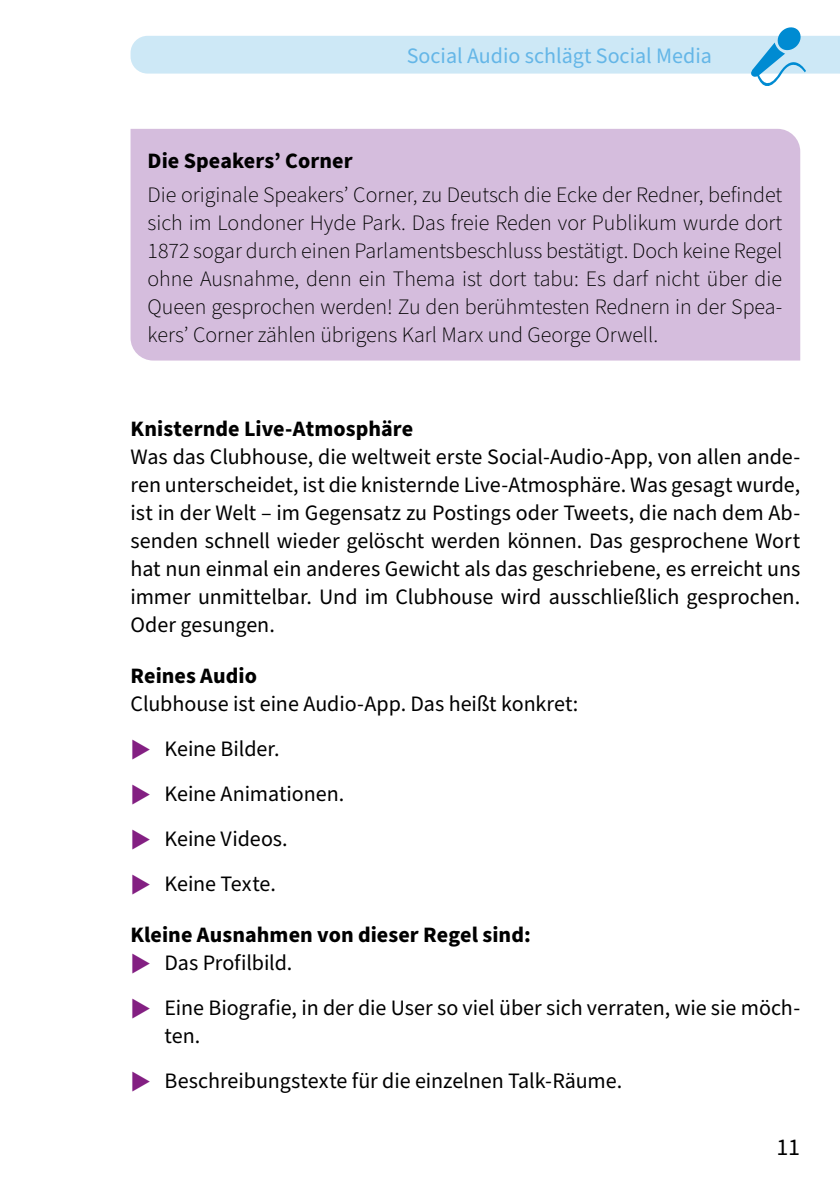
<style>
.page{position:relative;width:840px;height:1191px;background:#fff}
.page>*{position:absolute;margin:0;border:0;box-sizing:border-box;transform-origin:0 0}
.t1{font:24px "Source Sans Pro";color:#000}
.Grundtext{font:22px/28px "Source Sans Pro";letter-spacing:-.005em;color:#000;text-align:justify}
.Kastentext{font:300 22px/28px "Source Sans Pro";color:#000;text-align:justify}
.Überschrift_4{font:700 22px "Source Sans Pro";letter-spacing:.005em;color:#000}
.t2{font:22px "Source Sans Pro";color:#64b6e7}
.Überschrift_Kastente{font:700 22px "Source Sans Pro";letter-spacing:.005em;color:#000}
</style>
<div class="page">
<svg style="left:130px;top:27px;width:709px;height:59px"></svg>
<div style="left:130px;top:129px;width:669px;height:231px;background:#d5bddd"></div>
<p class="t2" style="left:406px;top:41px;width:306px">Social Audio schlägt Social Media</p>
<p class="Überschrift_Kastente" style="left:147px;top:146px;width:206px">Die Speakers’ Corner</p>
<p class="Kastentext" style="left:147px;top:181px;width:636px">Die originale Speakers’ Corner, zu Deutsch die Ecke der Redner, befindet sich im Londoner Hyde Park. Das freie Reden vor Publikum wurde dort 1872 sogar durch einen Parlamentsbeschluss bestätigt. Doch keine Regel ohne Ausnahme, denn ein Thema ist dort tabu: Es darf nicht über die Queen gesprochen werden! Zu den berühmtesten Rednern in der Spea&shy;kers’ Corner zählen übrigens Karl Marx und George Orwell.</p>
<p class="Überschrift_4" style="left:130px;top:413px;width:284px">Knisternde Live-Atmosphäre</p>
<p class="Grundtext" style="left:130px;top:443px;width:670px">Was das Clubhouse, die weltweit erste Social-Audio-App, von allen ande&shy;ren unterscheidet, ist die knisternde Live-Atmosphäre. Was gesagt wurde, ist in der Welt – im Gegensatz zu Postings oder Tweets, die nach dem Ab&shy;senden schnell wieder gelöscht werden können. Das gesprochene Wort hat nun einmal ein anderes Gewicht als das geschriebene, es erreicht uns immer unmittelbar. Und im Clubhouse wird ausschließlich gesprochen.<br>Oder gesungen.</p>
<p class="Überschrift_4" style="left:130px;top:660px;width:128px">Reines Audio</p>
<p class="Grundtext" style="left:130px;top:690px;width:449px">Clubhouse ist eine Audio-App. Das heißt konkret:</p>
<p class="Grundtext" style="left:164px;top:735px;width:116px">Keine Bilder.</p>
<p class="Grundtext" style="left:164px;top:780px;width:181px">Keine Animationen.</p>
<p class="Grundtext" style="left:164px;top:825px;width:125px">Keine Videos.</p>
<p class="Grundtext" style="left:164px;top:870px;width:113px">Keine Texte.</p>
<p class="Überschrift_4" style="left:130px;top:919px;width:401px">Kleine Ausnahmen von dieser Regel sind:</p>
<p class="Grundtext" style="left:164px;top:949px;width:129px">Das Profilbild.</p>
<p class="Grundtext" style="left:164px;top:994px;width:636px">Eine Biografie, in der die User so viel über sich verraten, wie sie möch&shy;ten.</p>
<p class="Grundtext" style="left:164px;top:1067px;width:459px">Beschreibungstexte für die einzelnen Talk-Räume.</p>
<p class="t1" style="left:776px;top:1131px;width:25px">11</p>
</div>
